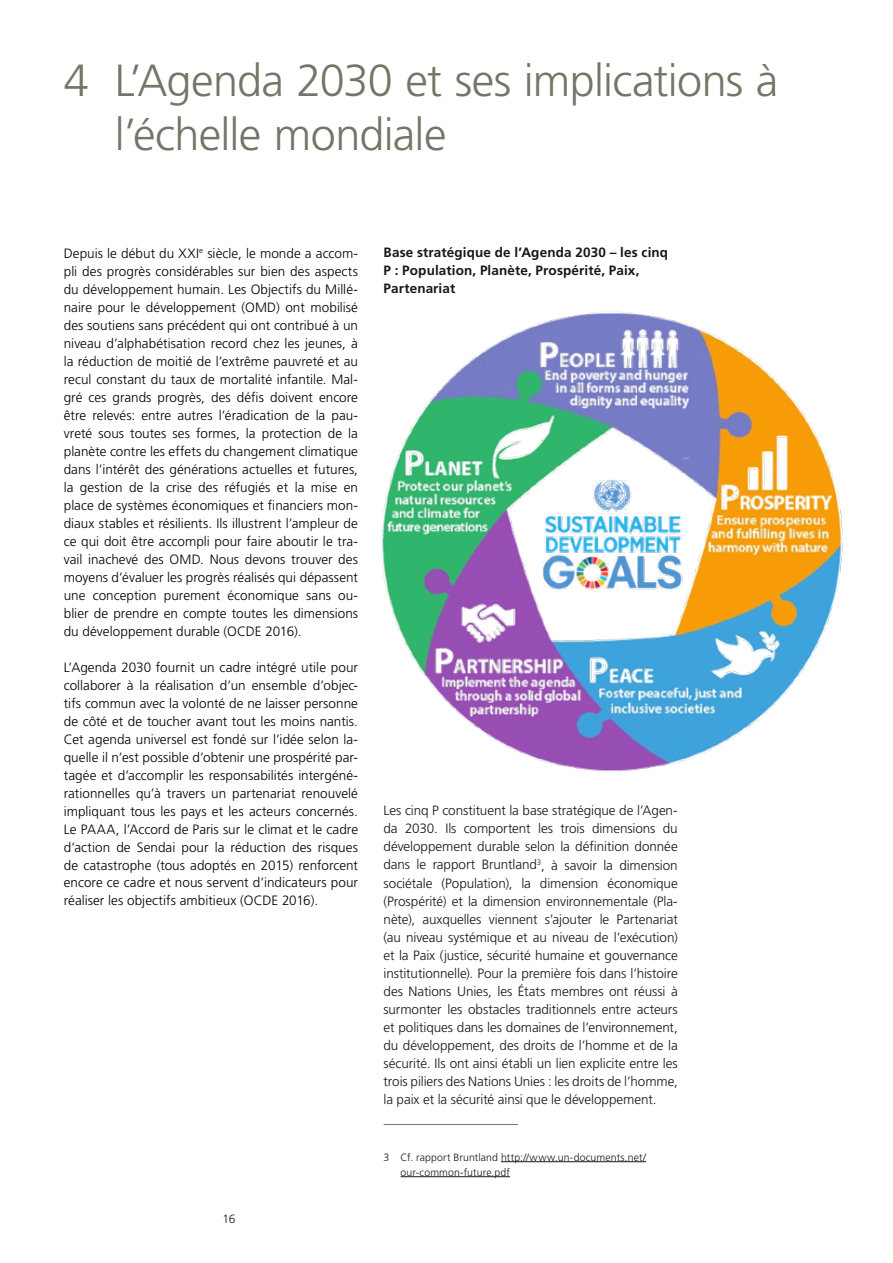
<style>
.page{position:relative;width:893px;height:1263px;background:#fff}
.page>*{position:absolute;margin:0;border:0;box-sizing:border-box;transform-origin:0 0}
.t1{font:300 45px/54px "Frutiger LT Pro";letter-spacing:-.015em;color:#767466}
.t2{font:300 13.5px/18px "Frutiger LT Pro";letter-spacing:.005em;color:#000;text-align:justify}
.t3{font:300 13.5px/18px "Frutiger LT Pro";letter-spacing:-.005em;color:#181716;text-align:justify}
.t4{font:700 13.5px/18px "Frutiger LT Pro";letter-spacing:.01em;color:#181716}
.t5{font:300 12px "Frutiger LT Pro";color:#181716}
.t6{font:300 10.5px/15px "Frutiger LT Pro";letter-spacing:.01em;color:#181716}
</style>
<div class="page">
<img style="left:381px;top:311px;width:463px;height:461px">
<hr style="left:384px;top:1124px;width:134px;height:1px;background:#767466">
<hr style="left:501px;top:1161px;width:145px;height:1px;background:#181716">
<hr style="left:401px;top:1176px;width:109px;height:1px;background:#181716">
<h1 class="t1" style="left:115px;top:53px;width:665px;text-indent:-51px">4 L’Agenda 2030 et ses implications à l’échelle mondiale</h1>
<p class="t2" style="left:64px;top:244px;width:296px">Depuis le début du XXI<sup>e</sup> siècle, le monde a accom&shy;pli des progrès considérables sur bien des aspects du développement humain. Les Objectifs du Millé&shy;naire pour le développement (OMD) ont mobilisé des soutiens sans précédent qui ont contribué à un niveau d’alphabétisation record chez les jeunes, à la réduction de moitié de l’extrême pauvreté et au recul constant du taux de mortalité infantile. Mal&shy;gré ces grands progrès, des défis doivent encore être relevés: entre autres l’éradication de la pau&shy;vreté sous toutes ses formes, la protection de la planète contre les effets du changement climatique dans l’intérêt des générations actuelles et futures, la gestion de la crise des réfugiés et la mise en place de systèmes économiques et financiers mon&shy;diaux stables et résilients. Ils illustrent l’ampleur de ce qui doit être accompli pour faire aboutir le tra&shy;vail inachevé des OMD. Nous devons trouver des moyens d’évaluer les progrès réalisés qui dépassent une conception purement économique sans ou&shy;blier de prendre en compte toutes les dimensions du développement durable (OCDE 2016).</p>
<p class="t2" style="left:64px;top:658px;width:296px">L’Agenda 2030 fournit un cadre intégré utile pour collaborer à la réalisation d’un ensemble d’objec&shy;tifs commun avec la volonté de ne laisser personne de côté et de toucher avant tout les moins nantis.<br>Cet agenda universel est fondé sur l’idée selon la&shy;quelle il n’est possible d’obtenir une prospérité par&shy;tagée et d’accomplir les responsabilités intergéné&shy;rationnelles qu’à travers un partenariat renouvelé impliquant tous les pays et les acteurs concernés.<br>Le PAAA, l’Accord de Paris sur le climat et le cadre d’action de Sendai pour la réduction des risques de catastrophe (tous adoptés en 2015) renforcent encore ce cadre et nous servent d’indicateurs pour réaliser les objectifs ambitieux (OCDE 2016).</p>
<p class="t5" style="left:223px;top:1211px;width:14px">16</p>
<p class="t4" style="left:384px;top:244px;width:286px">Base stratégique de l’Agenda 2030 – les cinq<br>P : Population, Planète, Prospérité, Paix,<br>Partenariat</p>
<p class="t3" style="left:384px;top:802px;width:296px">Les cinq P constituent la base stratégique de l’Agen&shy;da 2030. Ils comportent les trois dimensions du développement durable selon la définition donnée dans le rapport Bruntland<sup>3</sup>, à savoir la dimension sociétale (Population), la dimension économique (Prospérité) et la dimension environnementale (Pla&shy;nète), auxquelles viennent s’ajouter le Partenariat (au niveau systémique et au niveau de l’exécution) et la Paix (justice, sécurité humaine et gouvernance institutionnelle). Pour la première fois dans l’histoire des Nations Unies, les États membres ont réussi à surmonter les obstacles traditionnels entre acteurs et politiques dans les domaines de l’environnement, du développement, des droits de l’homme et de la sécurité. Ils ont ainsi établi un lien explicite entre les trois piliers des Nations Unies : les droits de l’homme, la paix et la sécurité ainsi que le développement.</p>
<p class="t6" style="left:401px;top:1149px;width:247px;text-indent:-17px">3 Cf. rapport Bruntland http://www.un-documents.net/ our-common-future.pdf</p>
</div>
